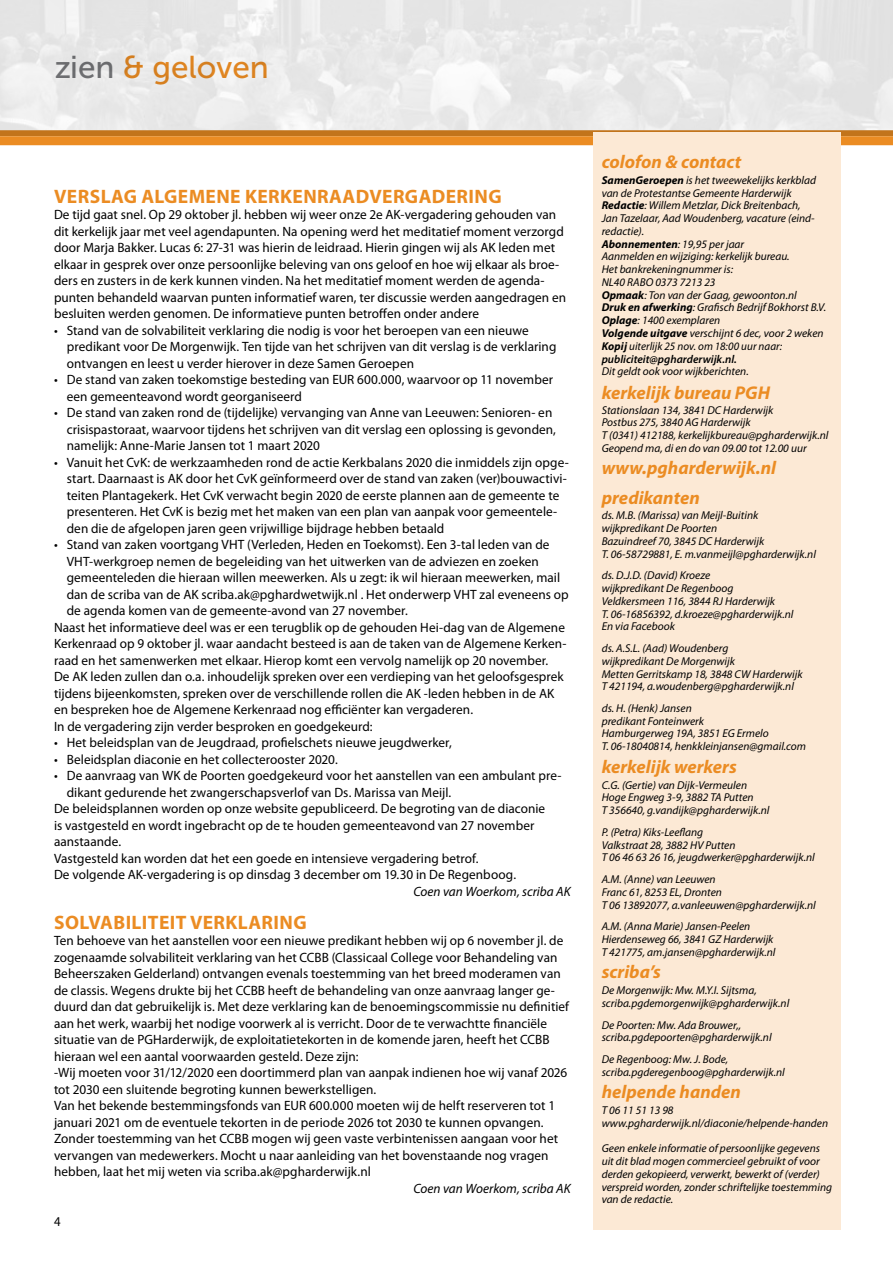
<style>
.page{position:relative;width:893px;height:1263px;background:#fff}
.page>*{position:absolute;margin:0;border:0;box-sizing:border-box;transform-origin:0 0}
.t1{font:31.5px "Museo Sans 500";color:#eb8c23}
.t2{font:700 19.5px "Myriad Pro";letter-spacing:.02em;color:#eb8c23}
.t3{font:italic 700 18.6px/29.2px "Myriad Pro";color:#eb8c23}
.t4{font:13.5px/16.5px "Myriad Pro";letter-spacing:.005em;color:#000}
.t5{font:italic 13.5px "Myriad Pro";color:#000}
.t6{font:13.5px "Myriad Pro";letter-spacing:.005em;color:#000;scale:.95 1}
.t7{font:italic 11.4px/12.8px "Myriad Pro";color:#000}
.s1{color:#77787b}
.s2{font-weight:700}
.s3{font-weight:600}
</style>
<div class="page">
<div style="left:0;top:130px;width:893px;height:6px;background:#c2741b"></div>
<div style="left:0;top:136px;width:893px;height:9px;background:#eb8c23"></div>
<div style="left:593px;top:132px;width:248px;height:1097px;background:#fce9d5"></div>
<h1 class="t1" style="left:54px;top:50px;width:216px"><span class="s1">zien</span> &amp; geloven</h1>
<h2 class="t2" style="left:54px;top:183px;width:449px">VERSLAG ALGEMENE KERKENRAADVERGADERING</h2>
<p class="t4" style="left:54px;top:206px;width:514px">De tijd gaat snel. Op 29 oktober jl. hebben wij weer onze 2e AK-vergadering gehouden van dit kerkelijk jaar met veel agendapunten. Na opening werd het meditatief moment verzorgd door Marja Bakker. Lucas 6: 27-31 was hierin de leidraad. Hierin gingen wij als AK leden met elkaar in gesprek over onze persoonlijke beleving van ons geloof en hoe wij elkaar als broe&shy;ders en zusters in de kerk kunnen vinden. Na het meditatief moment werden de agenda&shy;punten behandeld waarvan punten informatief waren, ter discussie werden aangedragen en besluiten werden genomen. De informatieve punten betroffen onder andere</p>
<p class="t4" style="left:67px;top:322px;width:491px;text-indent:-13px">• Stand van de solvabiliteit verklaring die nodig is voor het beroepen van een nieuwe predikant voor De Morgenwijk. Ten tijde van het schrijven van dit verslag is de verklaring ontvangen en leest u verder hierover in deze Samen Geroepen</p>
<p class="t4" style="left:67px;top:371px;width:488px;text-indent:-13px">• De stand van zaken toekomstige besteding van EUR 600.000, waarvoor op 11 november een gemeenteavond wordt georganiseerd</p>
<p class="t4" style="left:67px;top:404px;width:491px;text-indent:-13px">• De stand van zaken rond de (tijdelijke) vervanging van Anne van Leeuwen: Senioren- en crisispastoraat, waarvoor tijdens het schrijven van dit verslag een oplossing is gevonden, namelijk: Anne-Marie Jansen tot 1 maart 2020</p>
<p class="t4" style="left:67px;top:453px;width:503px;text-indent:-13px">• Vanuit het CvK: de werkzaamheden rond de actie Kerkbalans 2020 die inmiddels zijn opge&shy;start. Daarnaast is AK door het CvK geïnformeerd over de stand van zaken (ver)bouwactivi&shy;teiten Plantagekerk. Het CvK verwacht begin 2020 de eerste plannen aan de gemeente te presenteren. Het CvK is bezig met het maken van een plan van aanpak voor gemeentele&shy;den die de afgelopen jaren geen vrijwillige bijdrage hebben betaald</p>
<p class="t4" style="left:54px;top:536px;width:497px">• Stand van zaken voortgang VHT (Verleden, Heden en Toekomst). Een 3-tal leden van de</p>
<p class="t4" style="left:67px;top:553px;width:474px">VHT-werkgroep nemen de begeleiding van het uitwerken van de adviezen en zoeken</p>
<p class="t4" style="left:67px;top:569px;width:495px">gemeenteleden die hieraan willen meewerken. Als u zegt: ik wil hieraan meewerken, mail</p>
<p class="t4" style="left:67px;top:585px;width:503px">dan de scriba van de AK scriba.ak@pghardwetwijk.nl . Het onderwerp VHT zal eveneens op</p>
<p class="t4" style="left:67px;top:602px;width:343px">de agenda komen van de gemeente-avond van 27 november.</p>
<p class="t4" style="left:54px;top:618px;width:513px">Naast het informatieve deel was er een terugblik op de gehouden Hei-dag van de Algemene</p>
<p class="t4" style="left:54px;top:635px;width:514px">Kerkenraad op 9 oktober jl. waar aandacht besteed is aan de taken van de Algemene Kerken-</p>
<p class="t4" style="left:54px;top:652px;width:496px">raad en het samenwerken met elkaar. Hierop komt een vervolg namelijk op 20 november.</p>
<p class="t4" style="left:54px;top:668px;width:511px">De AK leden zullen dan o.a. inhoudelijk spreken over een verdieping van het geloofsgesprek</p>
<p class="t4" style="left:54px;top:685px;width:502px">tijdens bijeenkomsten, spreken over de verschillende rollen die AK -leden hebben in de AK</p>
<p class="t4" style="left:54px;top:701px;width:421px">en bespreken hoe de Algemene Kerkenraad nog efficiënter kan vergaderen.</p>
<p class="t4" style="left:54px;top:717px;width:320px">In de vergadering zijn verder besproken en goedgekeurd:</p>
<p class="t4" style="left:54px;top:734px;width:399px">• Het beleidsplan van de Jeugdraad, profielschets nieuwe jeugdwerker,</p>
<p class="t4" style="left:54px;top:750px;width:285px">• Beleidsplan diaconie en het collecterooster 2020.</p>
<p class="t4" style="left:54px;top:767px;width:509px">• De aanvraag van WK de Poorten goedgekeurd voor het aanstellen van een ambulant pre-</p>
<p class="t4" style="left:67px;top:784px;width:386px">dikant gedurende het zwangerschapsverlof van Ds. Marissa van Meijl.</p>
<p class="t4" style="left:54px;top:800px;width:493px">De beleidsplannen worden op onze website gepubliceerd. De begroting van de diaconie</p>
<p class="t4" style="left:54px;top:817px;width:482px">is vastgesteld en wordt ingebracht op de te houden gemeenteavond van 27 november</p>
<p class="t4" style="left:54px;top:833px;width:69px">aanstaande.</p>
<p class="t4" style="left:54px;top:849px;width:426px">Vastgesteld kan worden dat het een goede en intensieve vergadering betrof.</p>
<p class="t4" style="left:54px;top:866px;width:464px">De volgende AK-vergadering is op dinsdag 3 december om 19.30 in De Regenboog.</p>
<p class="t5" style="left:413px;top:883px;width:159px">Coen van Woerkom, scriba AK</p>
<h2 class="t2" style="left:54px;top:909px;width:184px">SOLVABILITEIT VERKLA</h2>
<h2 class="t2" style="left:262px;top:909px;width:47px">RING</h2>
<p class="t4" style="left:54px;top:932px;width:517px">Ten behoeve van het aanstellen voor een nieuwe predikant hebben wij op 6 november jl. de zogenaamde solvabiliteit verklaring van het CCBB (Classicaal College voor Behandeling van Beheerszaken Gelderland) ontvangen evenals toestemming van het breed moderamen van de classis. Wegens drukte bij het CCBB heeft de behandeling van onze aanvraag langer ge&shy;duurd dan dat gebruikelijk is. Met deze verklaring kan de benoemingscommissie nu definitief aan het werk, waarbij het nodige voorwerk al is verricht. Door de te verwachtte financiële situatie van de PGHarderwijk, de exploitatietekorten in de komende jaren, heeft het CCBB hieraan wel een aantal voorwaarden gesteld. Deze zijn:<br>-Wij moeten voor 31/12/2020 een doortimmerd plan van aanpak indienen hoe wij vanaf 2026 tot 2030 een sluitende begroting kunnen bewerkstelligen.<br>Van het bekende bestemmingsfonds van EUR 600.000 moeten wij de helft reserveren tot 1 januari 2021 om de eventuele tekorten in de periode 2026 tot 2030 te kunnen opvangen.<br>Zonder toestemming van het CCBB mogen wij geen vaste verbintenissen aangaan voor het vervangen van medewerkers. Mocht u naar aanleiding van het bovenstaande nog vragen hebben, laat het mij weten via scriba.ak@pgharderwijk.nl</p>
<p class="t5" style="left:413px;top:1180px;width:159px">Coen van Woerkom, scriba AK</p>
<p class="t6" style="left:54px;top:1213px;width:8px">4</p>
<h3 class="t3" style="left:602px;top:147px;width:141px">colofon &amp; contact</h3>
<p class="t7" style="left:602px;top:174px;width:226px"><span class="s2">SamenGeroepen</span> is het tweewekelijks kerkblad van de Protestantse Gemeente Harderwijk <span class="s2">Redactie</span>: Willem Metzlar, Dick Breitenbach,<br>Jan Tazelaar, Aad Woudenberg, vacature (eind&shy;redactie).<br><span class="s2">Abonnementen</span>: 19,95 per jaar<br>Aanmelden en wijziging: kerkelijk bureau.<br>Het bankrekeningnummer is:<br>NL40 RABO 0373 7213 23<br><span class="s2">Opmaak</span>: Ton van der Gaag, gewoonton.nl<br><span class="s2">Druk en afwerking</span>: Grafisch Bedrijf Bokhorst B.V.<br><span class="s2">Oplage</span>: 1400 exemplaren<br><span class="s2">Volgende uitgave</span> verschijnt 6 dec, voor 2 weken <span class="s2">Kopij</span> uiterlijk 25 nov. om 18:00 uur naar: <span class="s3">publiciteit@pgharderwijk.nl.</span></p>
<p class="t7" style="left:602px;top:365px;width:149px">Dit geldt ook voor wijkberichten.</p>
<h3 class="t3" style="left:602px;top:378px;width:170px">kerkelijk bureau PGH</h3>
<p class="t7" style="left:602px;top:403px;width:228px">Stationslaan 134, 3841 DC Harderwijk<br>Postbus 275, 3840 AG Harderwijk<br>T (0341) 412188, kerkelijkbureau@pgharderwijk.nl Geopend ma, di en do van 09.00 tot 12.00 uur</p>
<h3 class="t3" style="left:602px;top:453px;width:176px">www.pgharderwijk.nl predikanten</h3>
<p class="t7" style="left:602px;top:509px;width:216px">ds. M.B. (Marissa) van Meijl-Buitink wijkpredikant De Poorten<br>Bazuindreef 70, 3845 DC Harderwijk<br>T. 06-58729881, E. m.vanmeijl@pgharderwijk.nl</p>
<p class="t7" style="left:602px;top:569px;width:193px">ds. D.J.D. (David) Kroeze<br>wijkpredikant De Regenboog<br>Veldkersmeen 116, 3844 RJ Harderwijk<br>T. 06-16856392, d.kroeze@pgharderwijk.nl<br>En via Facebook</p>
<p class="t7" style="left:602px;top:642px;width:202px">ds. A.S.L. (Aad) Woudenberg<br>wijkpredikant De Morgenwijk<br>Metten Gerritskamp 18, 3848 CW Harderwijk T 421194, a.woudenberg@pgharderwijk.nl</p>
<p class="t7" style="left:602px;top:702px;width:206px">ds. H. (Henk) Jansen<br>predikant Fonteinwerk<br>Hamburgerweg 19A, 3851 EG Ermelo<br>T. 06-18040814, henkkleinjansen@gmail.com</p>
<h3 class="t3" style="left:602px;top:751px;width:137px">kerkelijk werkers</h3>
<p class="t7" style="left:602px;top:778px;width:169px">C.G. (Gertie) van Dijk-Vermeulen<br>Hoge Engweg 3-9, 3882 TA Putten<br>T 356640, g.vandijk@pgharderwijk.nl</p>
<p class="t7" style="left:602px;top:825px;width:215px">P. (Petra) Kiks-Leeflang<br>Valkstraat 28, 3882 HV Putten<br>T 06 46 63 26 16, jeugdwerker@pgharderwijk.nl</p>
<p class="t7" style="left:602px;top:873px;width:216px">A.M. (Anne) van Leeuwen<br>Franc 61, 8253 EL, Dronten<br>T 06 13892077, a.vanleeuwen@pgharderwijk.nl</p>
<p class="t7" style="left:602px;top:920px;width:175px">A.M. (Anna Marie) Jansen-Peelen<br>Hierdenseweg 66, 3841 GZ Harderwijk<br>T 421775, am.jansen@pgharderwijk.nl</p>
<h3 class="t3" style="left:602px;top:957px;width:61px">scriba’s</h3>
<p class="t7" style="left:602px;top:984px;width:189px">De Morgenwijk: Mw. M.Y.I. Sijtsma, scriba.pgdemorgenwijk@pgharderwijk.nl</p>
<p class="t7" style="left:602px;top:1018px;width:171px">De Poorten: Mw. Ada Brouwer,, scriba.pgdepoorten@pgharderwijk.nl</p>
<p class="t7" style="left:602px;top:1053px;width:185px">De Regenboog: Mw. J. Bode, scriba.pgderegenboog@pgharderwijk.nl</p>
<h3 class="t3" style="left:602px;top:1077px;width:141px">helpende handen</h3>
<p class="t7" style="left:602px;top:1104px;width:228px">T 06 11 51 13 98 www.pgharderwijk.nl/diaconie/helpende-handen</p>
<p class="t7" style="left:602px;top:1142px;width:232px">Geen enkele informatie of persoonlijke gegevens uit dit blad mogen commercieel gebruikt of voor derden gekopieerd, verwerkt, bewerkt of (verder) verspreid worden, zonder schriftelijke toestemming van de redactie.</p>
</div>
